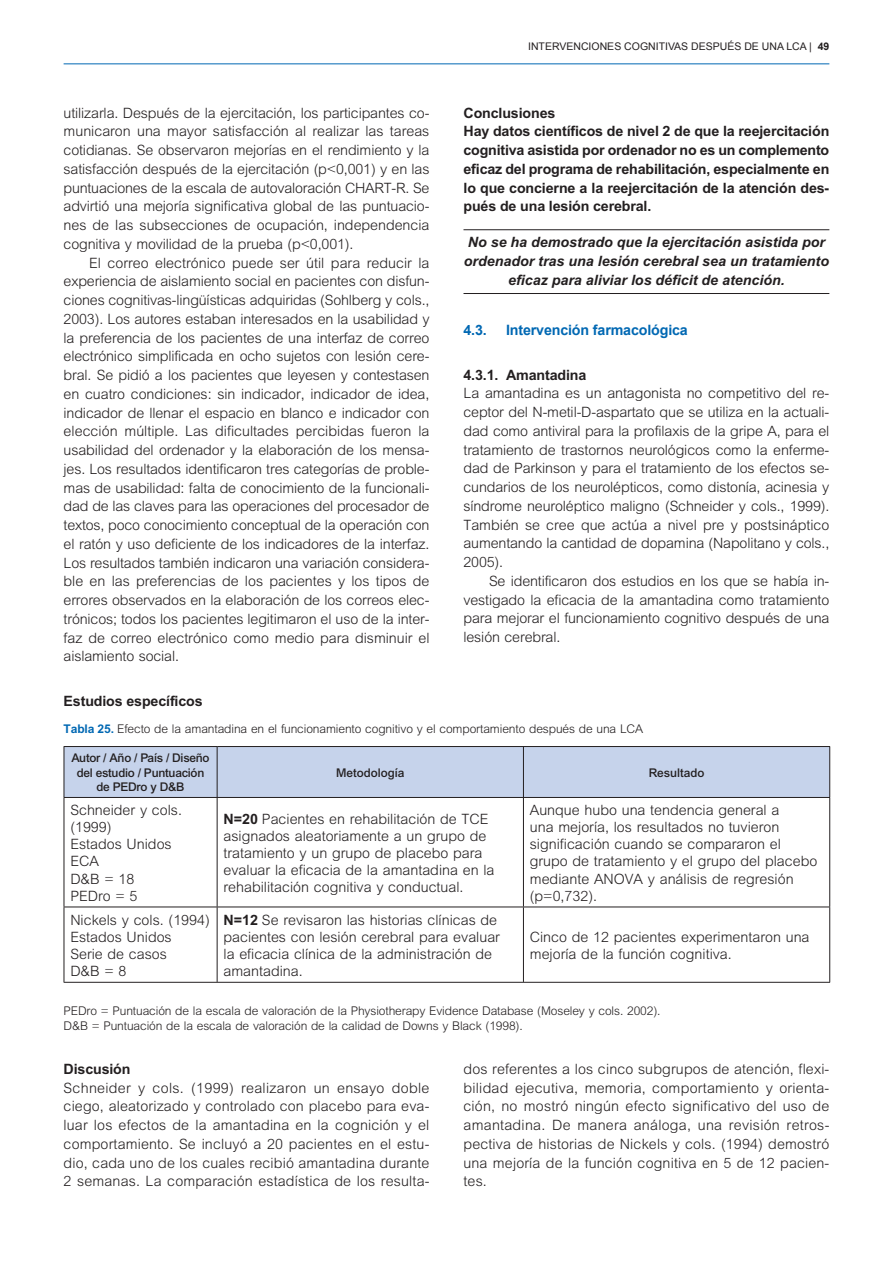
<style>
.page{position:relative;width:893px;height:1263px;background:#fff}
.page>*{position:absolute;margin:0;border:0;box-sizing:border-box;transform-origin:0 0}
.t1{font:300 14.25px/18.8px "M Arial";color:#231f20;text-align:justify}
.t2{font:700 14.25px/18.8px "M Arial";letter-spacing:-.01em;color:#231f20}
.t3{font:italic 700 14.25px/18.8px "M Arial";color:#231f20;text-align:center}
.t4{font:700 14.25px "Arial";letter-spacing:-.01em;color:#0168b3}
.t5{font:300 12px/15px "M Arial";letter-spacing:-.01em;color:#231f20}
.t6{font:500 12px/14.4px "Arial";letter-spacing:-.02em;color:#231f20;text-align:center}
.t7{font:500 12px "Arial";color:#231f20}
.t8{font:10.5px "Arial";color:#231f20}
.s1{font-weight:700}
.s2{font-weight:700;color:#0168b3}
</style>
<div class="page">
<hr style="left:64px;top:63px;width:765px;height:1px;background:#0168b3">
<hr style="left:463px;top:229px;width:366px;height:1px;background:#231f20">
<hr style="left:463px;top:293px;width:366px;height:1px;background:#231f20">
<div style="left:65px;top:747px;width:764px;height:50px;background:#c6d3eb"></div>
<hr style="left:217px;top:747px;width:1px;height:50px;background:#231f20">
<hr style="left:523px;top:747px;width:1px;height:50px;background:#231f20">
<hr style="left:217px;top:798px;width:1px;height:109px;background:#231f20">
<hr style="left:523px;top:798px;width:1px;height:109px;background:#231f20">
<hr style="left:64px;top:907px;width:459px;height:1px;background:#231f20">
<hr style="left:217px;top:907px;width:1px;height:75px;background:#231f20">
<hr style="left:523px;top:907px;width:307px;height:1px;background:#231f20">
<hr style="left:523px;top:907px;width:1px;height:75px;background:#231f20">
<hr style="left:64px;top:798px;width:1px;height:109px;background:#231f20">
<hr style="left:829px;top:798px;width:1px;height:109px;background:#231f20">
<hr style="left:64px;top:907px;width:1px;height:75px;background:#231f20">
<hr style="left:829px;top:907px;width:1px;height:75px;background:#231f20">
<hr style="left:64px;top:982px;width:766px;height:1px;background:#231f20">
<hr style="left:64px;top:746px;width:153px;height:1px;background:#231f20">
<hr style="left:64px;top:747px;width:1px;height:50px;background:#231f20">
<hr style="left:217px;top:746px;width:613px;height:1px;background:#231f20">
<hr style="left:829px;top:747px;width:1px;height:50px;background:#231f20">
<hr style="left:64px;top:797px;width:766px;height:1px;background:#231f20">
<p class="t1" style="left:64px;top:104px;width:367px">utilizarla. Después de la ejercitación, los participantes co&shy;municaron una mayor satisfacción al realizar las tareas cotidianas. Se observaron mejorías en el rendimiento y la satisfacción después de la ejercitación (p&lt;0,001) y en las puntuaciones de la escala de autovaloración CHART-R. Se advirtió una mejoría significativa global de las puntuacio&shy;nes de las subsecciones de ocupación, independencia cognitiva y movilidad de la prueba (p&lt;0,001).</p>
<p class="t1" style="left:64px;top:254px;width:367px;text-indent:26px">El correo electrónico puede ser útil para reducir la experiencia de aislamiento social en pacientes con disfun&shy;ciones cognitivas-lingüísticas adquiridas (Sohlberg y cols., 2003). Los autores estaban interesados en la usabilidad y la preferencia de los pacientes de una interfaz de correo electrónico simplificada en ocho sujetos con lesión cere&shy;bral. Se pidió a los pacientes que leyesen y contestasen en cuatro condiciones: sin indicador, indicador de idea, indicador de llenar el espacio en blanco e indicador con elección múltiple. Las dificultades percibidas fueron la usabilidad del ordenador y la elaboración de los mensa&shy;jes. Los resultados identificaron tres categorías de proble&shy;mas de usabilidad: falta de conocimiento de la funcionali&shy;dad de las claves para las operaciones del procesador de textos, poco conocimiento conceptual de la operación con el ratón y uso deficiente de los indicadores de la interfaz.<br>Los resultados también indicaron una variación considera&shy;ble en las preferencias de los pacientes y los tipos de errores observados en la elaboración de los correos elec&shy;trónicos; todos los pacientes legitimaron el uso de la inter&shy;faz de correo electrónico como medio para disminuir el aislamiento social.</p>
<p class="t8" style="left:528px;top:41px;width:303px">INTERVENCIONES COGNITIVAS DESPUÉS DE UNA LCA | <span class="s1">49</span></p>
<p class="t2" style="left:463px;top:104px;width:367px">Conclusiones<br>Hay datos científicos de nivel 2 de que la reejercitación cognitiva asistida por ordenador no es un complemento eficaz del programa de rehabilitación, especialmente en lo que concierne a la reejercitación de la atención des&shy;pués de una lesión cerebral.</p>
<p class="t3" style="left:464px;top:234px;width:367px">No se ha demostrado que la ejercitación asistida por ordenador tras una lesión cerebral sea un tratamiento eficaz para aliviar los déficit de atención.</p>
<p class="t4" style="left:463px;top:322px;width:25px">4.3.</p>
<p class="t4" style="left:506px;top:322px;width:183px">Intervención farmacológica</p>
<p class="t2" style="left:463px;top:366px;width:124px">4.3.1. Amantadina</p>
<p class="t1" style="left:463px;top:385px;width:367px">La amantadina es un antagonista no competitivo del re&shy;ceptor del N-metil-D-aspartato que se utiliza en la actuali&shy;dad como antiviral para la profilaxis de la gripe A, para el tratamiento de trastornos neurológicos como la enferme&shy;dad de Parkinson y para el tratamiento de los efectos se&shy;cundarios de los neurolépticos, como distonía, acinesia y síndrome neuroléptico maligno (Schneider y cols., 1999).<br>También se cree que actúa a nivel pre y postsináptico aumentando la cantidad de dopamina (Napolitano y cols., 2005).</p>
<p class="t1" style="left:463px;top:573px;width:367px;text-indent:26px">Se identificaron dos estudios en los que se había in&shy;vestigado la eficacia de la amantadina como tratamiento para mejorar el funcionamiento cognitivo después de una lesión cerebral.</p>
<p class="t2" style="left:64px;top:692px;width:141px">Estudios específicos</p>
<p class="t5" style="left:64px;top:723px;width:581px"><span class="s2">Tabla 25.</span> Efecto de la amantadina en el funcionamiento cognitivo y el comportamiento después de una LCA</p>
<p class="t6" style="left:71px;top:752px;width:140px">Autor / Año / País / Diseño del estudio / Puntuación de PEDro y D&amp;B</p>
<p class="t7" style="left:336px;top:768px;width:70px">Metodología</p>
<p class="t7" style="left:648px;top:768px;width:57px">Resultado</p>
<p class="t1" style="left:70px;top:803px;width:113px;line-height:17.1px;text-align:left">Schneider y cols. (1999)<br>Estados Unidos<br>ECA<br>D&amp;B = 18<br>PEDro = 5</p>
<p class="t1" style="left:223px;top:811px;width:272px;line-height:17.1px;text-align:left"><span class="s1">N=20</span> Pacientes en rehabilitación de TCE asignados aleatoriamente a un grupo de tratamiento y un grupo de placebo para evaluar la eficacia de la amantadina en la rehabilitación cognitiva y conductual.</p>
<p class="t1" style="left:530px;top:803px;width:289px;line-height:17.1px;text-align:left">Aunque hubo una tendencia general a<br>una mejoría, los resultados no tuvieron significación cuando se compararon el grupo de tratamiento y el grupo del placebo mediante ANOVA y análisis de regresión (p=0,732).</p>
<p class="t1" style="left:70px;top:912px;width:141px;line-height:17.1px;text-align:left">Nickels y cols. (1994)<br>Estados Unidos<br>Serie de casos<br>D&amp;B = 8</p>
<p class="t1" style="left:223px;top:912px;width:278px;line-height:17.1px;text-align:left"><span class="s1">N=12</span> Se revisaron las historias clínicas de pacientes con lesión cerebral para evaluar la eficacia clínica de la administración de amantadina.</p>
<p class="t1" style="left:530px;top:929px;width:281px;line-height:17.1px">Cinco de 12 pacientes experimentaron una mejoría de la función cognitiva.</p>
<p class="t5" style="left:64px;top:1004px;width:598px">PEDro = Puntuación de la escala de valoración de la Physiotherapy Evidence Database (Moseley y cols. 2002).<br>D&amp;B = Puntuación de la escala de valoración de la calidad de Downs y Black (1998).</p>
<p class="t2" style="left:64px;top:1061px;width:68px">Discusión</p>
<p class="t1" style="left:64px;top:1080px;width:367px">Schneider y cols. (1999) realizaron un ensayo doble ciego, aleatorizado y controlado con placebo para eva&shy;luar los efectos de la amantadina en la cognición y el comportamiento. Se incluyó a 20 pacientes en el estu&shy;dio, cada uno de los cuales recibió amantadina durante 2 semanas. La comparación estadística de los resulta-</p>
<p class="t1" style="left:463px;top:1061px;width:367px">dos referentes a los cinco subgrupos de atención, flexi&shy;bilidad ejecutiva, memoria, comportamiento y orienta&shy;ción, no mostró ningún efecto significativo del uso de amantadina. De manera análoga, una revisión retros&shy;pectiva de historias de Nickels y cols. (1994) demostró una mejoría de la función cognitiva en 5 de 12 pacien&shy;tes.</p>
</div>
